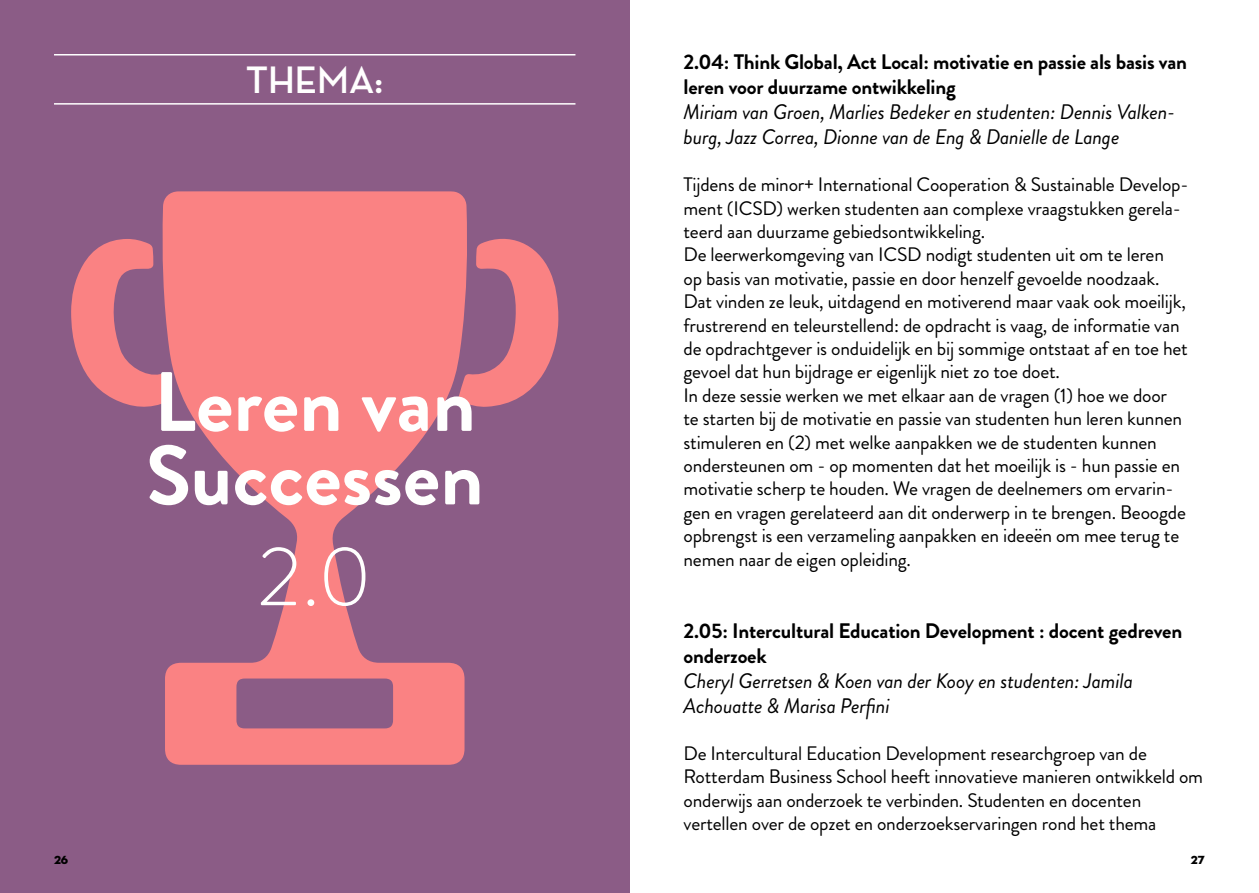
<style>
.page{position:relative;width:1259px;height:893px;background:#fff}
.page>*{position:absolute;margin:0;border:0;box-sizing:border-box;transform-origin:0 0}
.t1{font:700 84px/73.5px "Brandon Grotesque";color:#fffffe}
.t2{font:300 84px "Brandon Grotesque";color:#fffffe}
.t3{font:700 39px "Neutra Disp";color:#fffffe}
.t4{font:italic 21px/25.2px "Brandon Grotesque";letter-spacing:-.01em;color:#000}
.t5{font:700 21px/25.2px "Brandon Grotesque";letter-spacing:-.01em;color:#000}
.t6{font:19.5px/23.4px "Brandon Grotesque";letter-spacing:-.01em;color:#000}
.t7{font:12px "Neutra Disp Titling";color:#000}
</style>
<div class="page">
<div style="left:0;top:0;width:629px;height:893px;background:#8b5c86"></div>
<svg style="left:162px;top:191px;width:305px;height:574px;fill:#fa8283"></svg>
<svg style="left:458px;top:232px;width:100px;height:175px"></svg>
<svg style="left:71px;top:239px;width:100px;height:171px"></svg>
<hr style="left:54px;top:54px;width:521px;height:2px;background:#fff">
<hr style="left:54px;top:103px;width:521px;height:2px;background:#fff">
<h2 class="t3" style="left:246px;top:58px;width:139px">THEMA:</h2>
<h1 class="t1" style="left:146px;top:366px;width:339px">Leren van<br>Successen</h1>
<h1 class="t2" style="left:257px;top:519px;width:116px">2.0</h1>
<p class="t5" style="left:683px;top:49px;width:505px">2.04: Think Global, Act Local: motivatie en passie als basis van leren voor duurzame ontwikkeling</p>
<p class="t4" style="left:683px;top:100px;width:493px">Miriam van Groen, Marlies Bedeker en studenten: Dennis Valken&shy;burg, Jazz Correa, Dionne van de Eng &amp; Danielle de Lange</p>
<p class="t6" style="left:683px;top:173px;width:506px">Tijdens de minor+ International Cooperation &amp; Sustainable Develop&shy;ment (ICSD) werken studenten aan complexe vraagstukken gerela&shy;teerd aan duurzame gebiedsontwikkeling.<br>De leerwerkomgeving van ICSD nodigt studenten uit om te leren<br>op basis van motivatie, passie en door henzelf gevoelde noodzaak.<br>Dat vinden ze leuk, uitdagend en motiverend maar vaak ook moeilijk, frustrerend en teleurstellend: de opdracht is vaag, de informatie van de opdrachtgever is onduidelijk en bij sommige ontstaat af en toe het gevoel dat hun bijdrage er eigenlijk niet zo toe doet.<br>In deze sessie werken we met elkaar aan de vragen (1) hoe we door<br>te starten bij de motivatie en passie van studenten hun leren kunnen stimuleren en (2) met welke aanpakken we de studenten kunnen ondersteunen om - op momenten dat het moeilijk is - hun passie en motivatie scherp te houden. We vragen de deelnemers om ervarin&shy;gen en vragen gerelateerd aan dit onderwerp in te brengen. Beoogde opbrengst is een verzameling aanpakken en ideeën om mee terug te nemen naar de eigen opleiding.</p>
<p class="t5" style="left:683px;top:618px;width:500px">2.05: Intercultural Education Development : docent gedreven onderzoek</p>
<p class="t4" style="left:683px;top:668px;width:451px">Cheryl Gerretsen &amp; Koen van der Kooy en studenten: Jamila<br>Achouatte &amp; Marisa Perfini</p>
<p class="t6" style="left:683px;top:742px;width:521px">De Intercultural Education Development researchgroep van de Rotterdam Business School heeft innovatieve manieren ontwikkeld om onderwijs aan onderzoek te verbinden. Studenten en docenten vertellen over de opzet en onderzoekservaringen rond het thema</p>
<p class="t7" style="left:54px;top:852px;width:16px">26</p>
<p class="t7" style="left:1191px;top:852px;width:15px">27</p>
</div>
